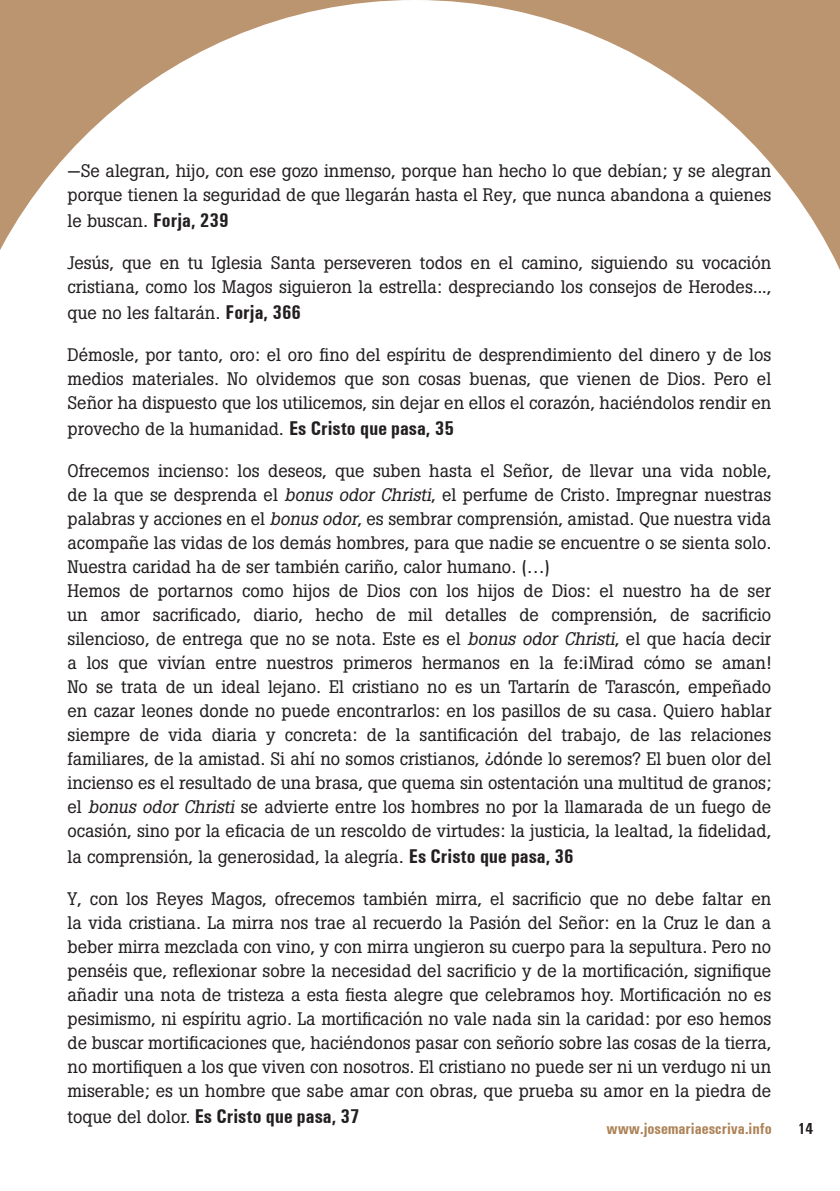
<style>
.page{position:relative;width:840px;height:1191px;background:#fff}
.page>*{position:absolute;margin:0;border:0;box-sizing:border-box;transform-origin:0 0}
.t1{font:700 condensed 20px "Univers";color:#231f20}
.t2{font:18px/24px "Boton";color:#231f20}
.t3{font:700 condensed 16px "Univers";color:#ad8255}
.t4{font:700 condensed 16px "Univers";color:#231f20}
.s1{font-family:"Univers";font-weight:700;font-stretch:condensed;font-size:20px}
.s2{font-style:italic}
.s3{font-family:"Boton";font-weight:400;font-stretch:normal;font-size:18px}
</style>
<div class="page">
<svg style="left:0;top:0;width:839px;height:268px"></svg>
<p class="t2" style="left:67px;top:158px;width:704px">—Se alegran, hijo, con ese gozo inmenso, porque han hecho lo que debían; y se alegran porque tienen la seguridad de que llegarán hasta el Rey, que nunca abandona a quienes</p>
<p class="t2" style="left:67px;top:208px;width:163px">le buscan. <span class="s1">Forja, 239</span></p>
<p class="t2" style="left:67px;top:250px;width:705px">Jesús, que en tu Iglesia Santa perseveren todos en el camino, siguiendo su vocación cristiana, como los Magos siguieron la estrella: despreciando los consejos de Herodes...,</p>
<p class="t2" style="left:67px;top:300px;width:235px">que no les faltarán. <span class="s1">Forja, 366</span></p>
<p class="t2" style="left:67px;top:342px;width:704px;text-align:justify">Démosle, por tanto, oro: el oro fino del espíritu de desprendimiento del dinero y de los medios materiales. No olvidemos que son cosas buenas, que vienen de Dios. Pero el Señor ha dispuesto que los utilicemos, sin dejar en ellos el corazón, haciéndolos rendir en</p>
<p class="t2" style="left:67px;top:416px;width:387px">provecho de la humanidad. <span class="s1">Es Cristo que pasa, 35</span></p>
<p class="t2" style="left:67px;top:458px;width:705px">Ofrecemos incienso: los deseos, que suben hasta el Señor, de llevar una vida noble, de la que se desprenda el <span class="s2">bonus odor Christi</span>, el perfume de Cristo. Impregnar nuestras palabras y acciones en el <span class="s2">bonus odor</span>, es sembrar comprensión, amistad. Que nuestra vida acompañe las vidas de los demás hombres, para que nadie se encuentre o se sienta solo.<br>Nuestra caridad ha de ser también cariño, calor humano. (…)<br>Hemos de portarnos como hijos de Dios con los hijos de Dios: el nuestro ha de ser un amor sacrificado, diario, hecho de mil detalles de comprensión, de sacrificio silencioso, de entrega que no se nota. Este es el <span class="s2">bonus odor Christi</span>, el que hacía decir a los que vivían entre nuestros primeros hermanos en la fe:¡Mirad cómo se aman!<br>No se trata de un ideal lejano. El cristiano no es un Tartarín de Tarascón, empeñado en cazar leones donde no puede encontrarlos: en los pasillos de su casa. Quiero hablar siempre de vida diaria y concreta: de la santificación del trabajo, de las relaciones familiares, de la amistad. Si ahí no somos cristianos, ¿dónde lo seremos? El buen olor del incienso es el resultado de una brasa, que quema sin ostentación una multitud de granos; el <span class="s2">bonus odor Christi</span> se advierte entre los hombres no por la llamarada de un fuego de ocasión, sino por la eficacia de un rescoldo de virtudes: la justicia, la lealtad, la fidelidad,</p>
<p class="t2" style="left:67px;top:844px;width:507px">la comprensión, la generosidad, la alegría. <span class="s1">Es Cristo que pasa, 36</span></p>
<p class="t2" style="left:67px;top:886px;width:705px;text-align:justify">Y, con los Reyes Magos, ofrecemos también mirra, el sacrificio que no debe faltar en la vida cristiana. La mirra nos trae al recuerdo la Pasión del Señor: en la Cruz le dan a beber mirra mezclada con vino, y con mirra ungieron su cuerpo para la sepultura. Pero no penséis que, reflexionar sobre la necesidad del sacrificio y de la mortificación, signifique añadir una nota de tristeza a esta fiesta alegre que celebramos hoy. Mortificación no es pesimismo, ni espíritu agrio. La mortificación no vale nada sin la caridad: por eso hemos de buscar mortificaciones que, haciéndonos pasar con señorío sobre las cosas de la tierra, no mortifiquen a los que viven con nosotros. El cristiano no puede ser ni un verdugo ni un miserable; es un hombre que sabe amar con obras, que prueba su amor en la piedra de</p>
<p class="t1" style="left:67px;top:1104px;width:293px"><span class="s3">toque del dolor.</span> Es Cristo que pasa, 37</p>
<p class="t3" style="left:606px;top:1119px;width:167px">www.josemariaescriva.info</p>
<p class="t4" style="left:797px;top:1119px;width:17px">14</p>
</div>
